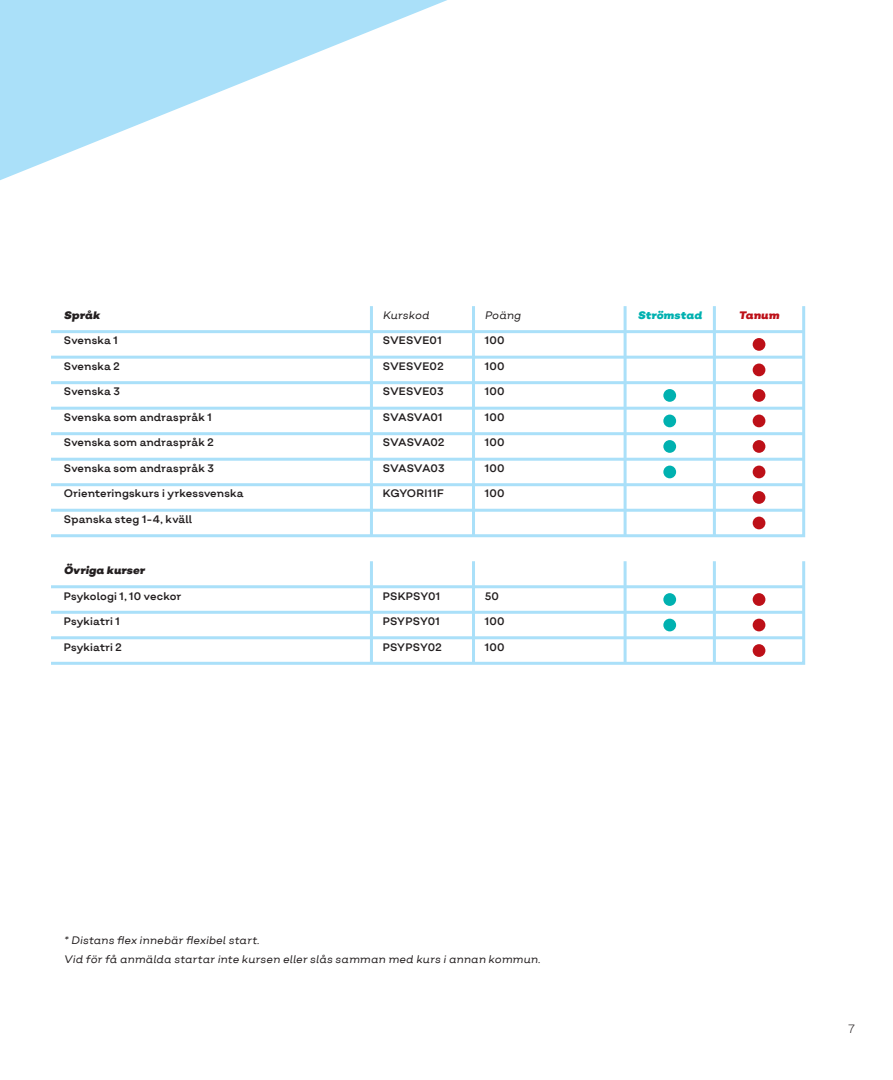
<style>
.page{position:relative;width:893px;height:1080px;background:#fff}
.page>*{position:absolute;margin:0;border:0;box-sizing:border-box;transform-origin:0 0}
.t1{font:300 12px "Salvatore";color:#231f20}
.Text_-_Tabellinnehål{font:10.8px "Salvatore";letter-spacing:.01em;color:#231f20}
.Minitext__kursiv_rub{font:italic 10.8px "Salvatore";letter-spacing:.005em;color:#231f20}
.Text_-_Tabellinnehål-2{font:10.8px "Salvatore";letter-spacing:-.01em;color:#231f20}
.minitext{font:10.8px "Salvatore";letter-spacing:.01em;color:#231f20}
.Text_-_Tabellinnehål-3{font:italic 900 10.8px "Salvatore";letter-spacing:.01em;color:#231f20}
.Minitext__kursiv_rub-2{font:italic 900 10.8px "Salvatore";letter-spacing:.01em;color:#00b1b0}
.Minitext__kursiv_rub-3{font:italic 900 10.8px "Salvatore";letter-spacing:.005em;color:#bd1018}
</style>
<div class="page">
<svg style="left:0;top:0;width:447px;height:180px"></svg>
<svg style="left:51px;top:306px;width:755px;height:232px"></svg>
<svg style="left:51px;top:561px;width:755px;height:104px"></svg>
<hr style="left:472px;top:306px;width:3px;height:230px;background:#aae0f9">
<hr style="left:472px;top:561px;width:3px;height:102px;background:#aae0f9">
<hr style="left:370px;top:306px;width:3px;height:230px;background:#aae0f9">
<hr style="left:370px;top:561px;width:3px;height:102px;background:#aae0f9">
<p class="Text_-_Tabellinnehål-3" style="left:64px;top:308px;width:38px">Språk</p>
<p class="Minitext__kursiv_rub-2" style="left:638px;top:308px;width:66px">Strömstad</p>
<p class="Minitext__kursiv_rub-3" style="left:739px;top:308px;width:42px">Tanum</p>
<p class="Text_-_Tabellinnehål" style="left:64px;top:334px;width:56px">Svenska 1</p>
<p class="Text_-_Tabellinnehål" style="left:64px;top:359px;width:57px">Svenska 2</p>
<p class="Text_-_Tabellinnehål" style="left:64px;top:385px;width:58px">Svenska 3</p>
<p class="Text_-_Tabellinnehål" style="left:64px;top:410px;width:150px">Svenska som andraspråk 1</p>
<p class="Text_-_Tabellinnehål" style="left:64px;top:436px;width:151px">Svenska som andraspråk 2</p>
<p class="Text_-_Tabellinnehål" style="left:64px;top:461px;width:152px">Svenska som andraspråk 3</p>
<p class="Text_-_Tabellinnehål" style="left:64px;top:487px;width:181px">Orienteringskurs i yrkessvenska</p>
<p class="Text_-_Tabellinnehål" style="left:64px;top:512px;width:130px">Spanska steg 1-4, kväll</p>
<p class="Text_-_Tabellinnehål-3" style="left:64px;top:563px;width:82px">Övriga kurser</p>
<p class="Text_-_Tabellinnehål" style="left:64px;top:589px;width:119px">Psykologi 1, 10 veckor</p>
<p class="minitext" style="left:64px;top:614px;width:58px">Psykiatri 1</p>
<p class="minitext" style="left:64px;top:640px;width:59px">Psykiatri 2</p>
<p class="Minitext__kursiv_rub" style="left:383px;top:308px;width:48px">Kurskod</p>
<p class="Minitext__kursiv_rub" style="left:485px;top:308px;width:38px">Poäng</p>
<p class="Text_-_Tabellinnehål" style="left:383px;top:334px;width:61px">SVESVE01</p>
<p class="Text_-_Tabellinnehål" style="left:383px;top:359px;width:62px">SVESVE02</p>
<p class="Text_-_Tabellinnehål" style="left:383px;top:385px;width:62px">SVESVE03</p>
<p class="Text_-_Tabellinnehål-2" style="left:383px;top:410px;width:61px">SVASVA01</p>
<p class="Text_-_Tabellinnehål-2" style="left:383px;top:436px;width:63px">SVASVA02</p>
<p class="Text_-_Tabellinnehål-2" style="left:383px;top:461px;width:63px">SVASVA03</p>
<p class="Text_-_Tabellinnehål" style="left:383px;top:487px;width:62px">KGYORI11F</p>
<p class="Text_-_Tabellinnehål" style="left:485px;top:334px;width:21px">100</p>
<p class="Text_-_Tabellinnehål" style="left:485px;top:359px;width:21px">100</p>
<p class="Text_-_Tabellinnehål" style="left:485px;top:385px;width:21px">100</p>
<p class="Text_-_Tabellinnehål" style="left:485px;top:410px;width:21px">100</p>
<p class="Text_-_Tabellinnehål" style="left:485px;top:436px;width:21px">100</p>
<p class="Text_-_Tabellinnehål" style="left:485px;top:461px;width:21px">100</p>
<p class="Text_-_Tabellinnehål" style="left:485px;top:487px;width:21px">100</p>
<p class="Text_-_Tabellinnehål" style="left:383px;top:589px;width:59px">PSKPSY01</p>
<p class="Text_-_Tabellinnehål" style="left:383px;top:614px;width:59px">PSYPSY01</p>
<p class="Text_-_Tabellinnehål" style="left:383px;top:640px;width:60px">PSYPSY02</p>
<p class="Text_-_Tabellinnehål" style="left:485px;top:589px;width:16px">50</p>
<p class="Text_-_Tabellinnehål" style="left:485px;top:614px;width:21px">100</p>
<p class="Text_-_Tabellinnehål" style="left:485px;top:640px;width:21px">100</p>
<p class="Minitext__kursiv_rub" style="left:64px;top:933px;width:197px">* Distans flex innebär flexibel start.</p>
<p class="Minitext__kursiv_rub" style="left:64px;top:952px;width:478px">Vid för få anmälda startar inte kursen eller slås samman med kurs i annan kommun.</p>
<p class="t1" style="left:848px;top:1022px;width:8px">7</p>
</div>
